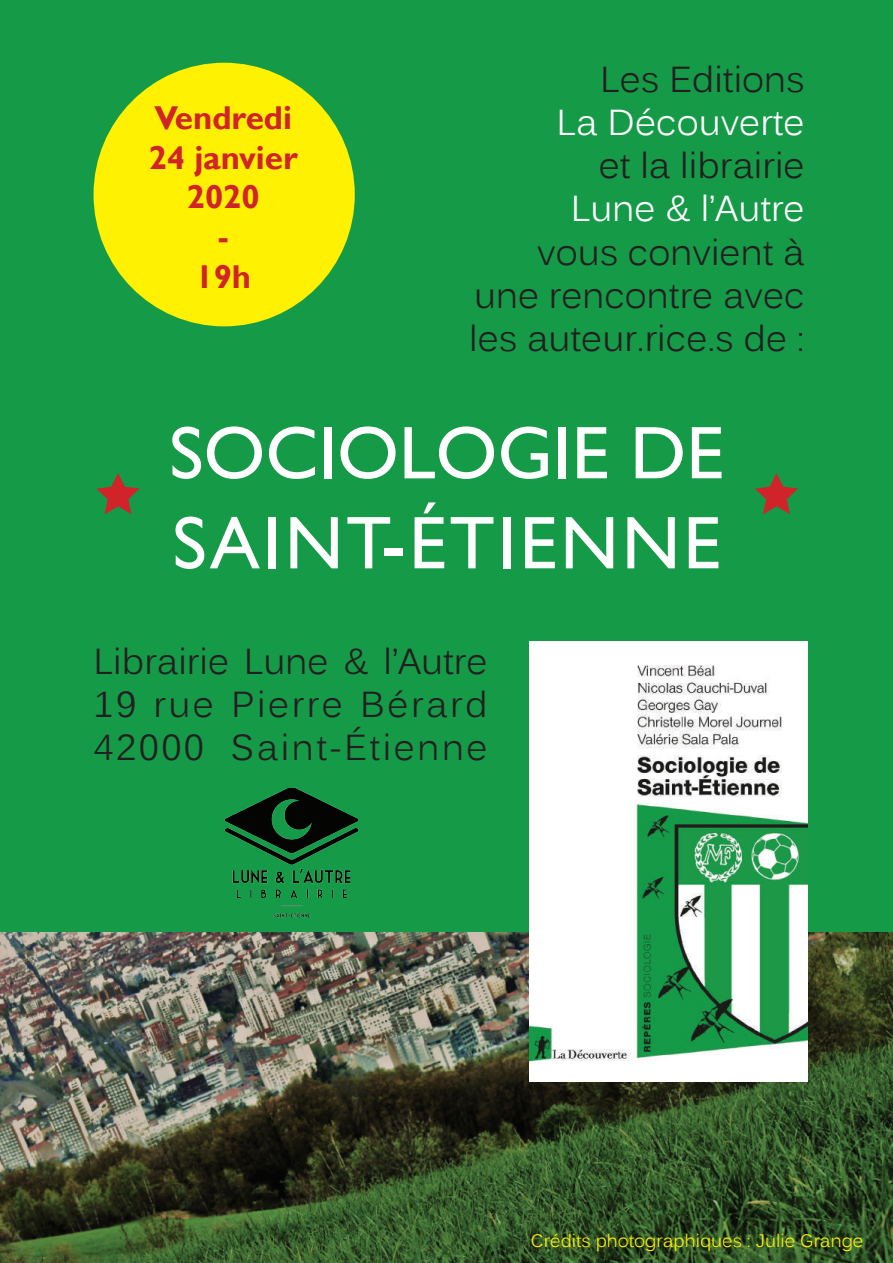
<style>
.page{position:relative;width:893px;height:1263px;background:#159a48}
.page>*{position:absolute;margin:0;border:0;box-sizing:border-box;transform-origin:0 0}
.t1{font:75px/90px "Gill Sans";color:#fff}
.t2{font:36px/43.2px "Kalinga";color:#231f20;text-align:justify}
.t3{font:36px "Kalinga";color:#fff}
.t4{font:700 33px/39.6px "Gill Sans";color:#d1232a;text-align:center}
.t5{font:18px "Kalinga";color:#fff101}
</style>
<div class="page">
<img style="left:0;top:932px;width:893px;height:330px">
<div style="left:94px;top:63px;width:261px;height:263px;background:#fff101;border-radius:50%"></div>
<img style="left:529px;top:641px;width:279px;height:440px">
<svg style="left:755px;top:473px;width:43px;height:41px;background:#64673b"></svg>
<svg style="left:96px;top:473px;width:44px;height:41px;background:#62693b"></svg>
<img style="left:218px;top:788px;width:147px;height:138px">
<p class="t4" style="left:149px;top:99px;width:151px">Vendredi<br>24 janvier<br>2020<br>-<br>19h</p>
<p class="t2" style="left:600px;top:61px;width:206px">Les Editions</p>
<p class="t3" style="left:556px;top:99px;width:250px">La Découverte</p>
<p class="t2" style="left:599px;top:147px;width:207px">et la librairie</p>
<p class="t3" style="left:571px;top:186px;width:235px">Lune &amp; l’Autre</p>
<p class="t2" style="left:469px;top:234px;width:337px;text-indent:68px">vous convient à une rencontre avec les auteur.rice.s de :</p>
<h1 class="t1" style="left:169px;top:409px;width:556px">SOCIOLOGIE DE<br>SAiNT-ÉTIENNE</h1>
<p class="t2" style="left:94px;top:643px;width:396px">Librairie Lune &amp; l’Autre 19 rue Pierre Bérard 42000 Saint-Étienne</p>
<p class="t5" style="left:531px;top:1229px;width:334px">Crédits photographiques : Julie Grange</p>
</div>
